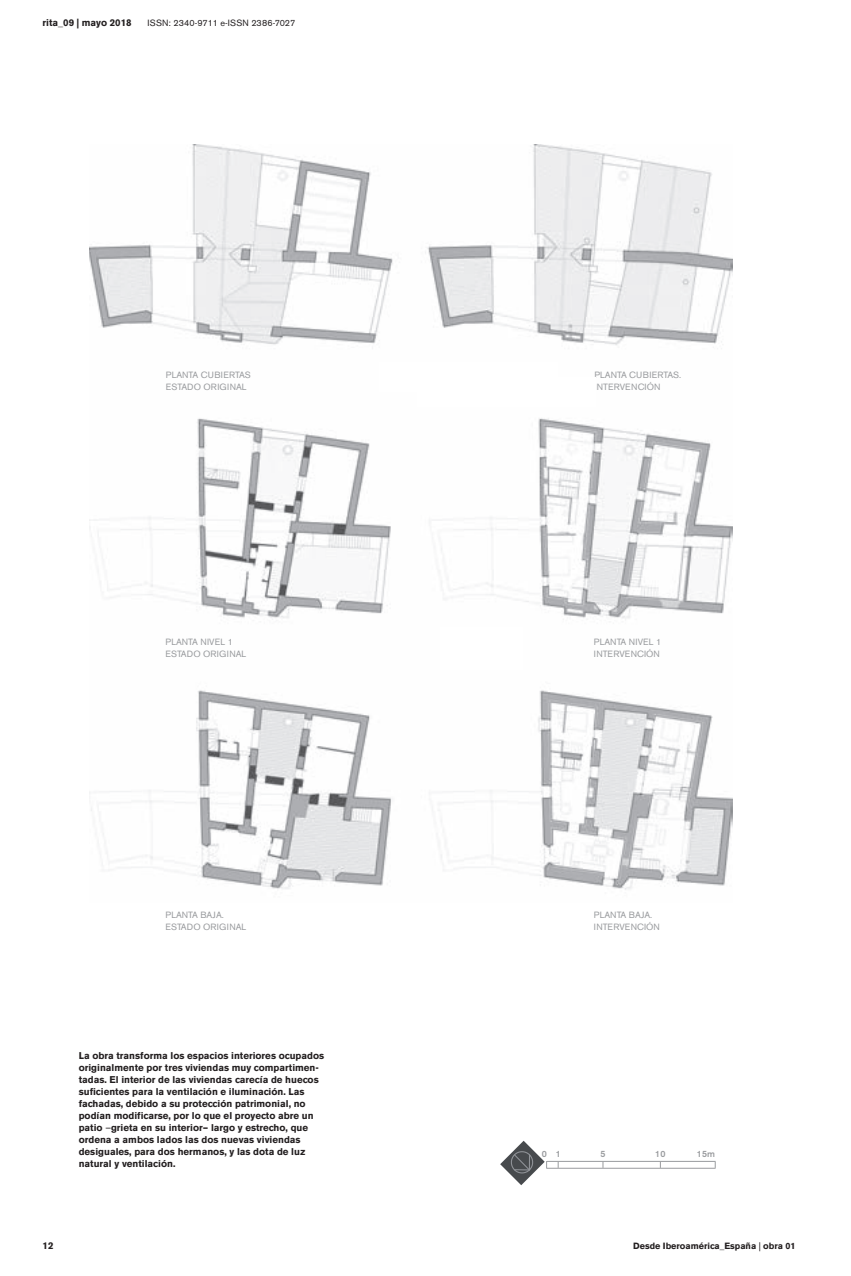
<style>
.page{position:relative;width:851px;height:1276px;background:#fff}
.page>*{position:absolute;margin:0;border:0;box-sizing:border-box;transform-origin:0 0}
.t1{font:700 9.75px/12px "Akzidenz Grotesk BE";color:#231f20}
.t2{font:9px/12px "Akzidenz Grotesk BE";color:#999b9e}
.t3{font:700 9px "Akzidenz Grotesk BE";color:#231f20}
.t4{font:9px/12px "Akzidenz Grotesk BE";letter-spacing:.02em;color:#999b9e}
.t5{font:9px "Akzidenz Grotesk BE";letter-spacing:.02em;color:#231f20}
.t6{font:500 9px "Akzidenz Grotesk BE";color:#999b9e}
.s1{font-weight:400}
</style>
<div class="page">
<img style="left:89px;top:144px;width:643px;height:746px">
<div style="left:440px;top:628px;width:82px;height:42px;background:#fff"></div>
<svg style="left:500px;top:1140px;width:47px;height:45px"></svg>
<hr style="left:547px;top:1168px;width:168px;height:1px;background:#999b9e">
<hr style="left:547px;top:1161px;width:168px;height:1px;background:#999b9e">
<div style="left:417px;top:377px;width:178px;height:30px;background:#fff"></div>
<div style="left:379px;top:362px;width:179px;height:30px;background:#fff"></div>
<p class="t1" style="left:43px;top:16px;width:91px">rita_09 | mayo 2018</p>
<p class="t5" style="left:148px;top:17px;width:149px">ISSN: 2340-9711 e-ISSN 2386-7027</p>
<p class="t4" style="left:166px;top:369px;width:86px">PLANTA CUBIERTAS<br>ESTADO ORIGINAL</p>
<p class="t2" style="left:594px;top:369px;width:88px">PLANTA CUBIERTAS.<br>INTERVENCIÓN</p>
<p class="t2" style="left:165px;top:635px;width:82px">PLANTA NIVEL 1<br>ESTADO ORIGINAL</p>
<p class="t2" style="left:594px;top:635px;width:69px">PLANTA NIVEL 1<br>INTERVENCIÓN</p>
<p class="t2" style="left:165px;top:908px;width:82px">PLANTA BAJA.<br>ESTADO ORIGINAL</p>
<p class="t1" style="left:79px;top:1050px;width:247px">La obra transforma los espacios interiores ocupados originalmente por tres viviendas muy compartimen&shy;tadas. El interior de las viviendas carecía de huecos suficientes para la ventilación e iluminación. Las fachadas, debido a su protección patrimonial, no podían modificarse, por lo que el proyecto abre un patio <span class="s1">–</span>grieta en su interior– largo y estrecho, que ordena a ambos lados las dos nuevas viviendas desiguales, para dos hermanos, y las dota de luz natural y ventilación.</p>
<p class="t1" style="left:43px;top:1240px;width:12px">12</p>
<p class="t2" style="left:594px;top:908px;width:67px">PLANTA BAJA.<br>INTERVENCIÓN</p>
<p class="t6" style="left:542px;top:1148px;width:20px">0 1</p>
<p class="t6" style="left:600px;top:1148px;width:7px">5</p>
<p class="t6" style="left:655px;top:1148px;width:12px">10</p>
<p class="t6" style="left:696px;top:1148px;width:20px">15m</p>
<p class="t3" style="left:633px;top:1240px;width:164px">Desde Iberoamérica_España <span class="s1">|</span> obra 01</p>
</div>
